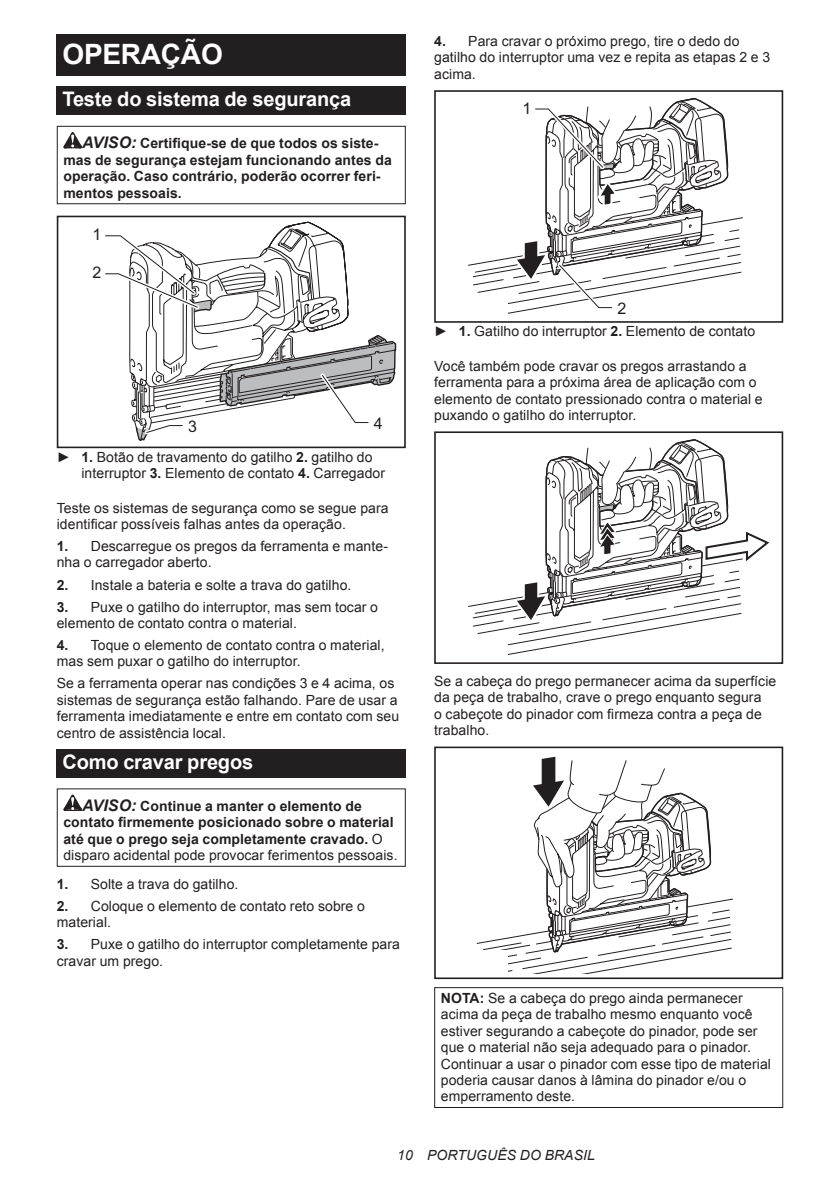
<style>
.page{position:relative;width:840px;height:1191px;background:#fff}
.page>*{position:absolute;margin:0;border:0;box-sizing:border-box;transform-origin:0 0}
.t1{font:700 28px "Arial";letter-spacing:-.01em;color:#fff}
.t2{font:700 20px "Arial";letter-spacing:-.01em;color:#fff}
.t3{font:16px "Arial";color:#231f20}
.t4{font:14px/16.4px "Arial";letter-spacing:.005em;color:#231f20}
.t5{font:700 14px/16.4px "Arial";letter-spacing:.005em;color:#231f20}
.t6{font:italic 14px "Arial";letter-spacing:.005em;color:#231f20}
.s1{font-style:italic;font-size:16px}
.s2{font-weight:700}
.s3{font-weight:400}
</style>
<div class="page">
<div style="left:57px;top:34px;width:348px;height:41px;background:#231f20"></div>
<div style="left:57px;top:86px;width:348px;height:29px;background:#231f20"></div>
<svg style="left:63px;top:132px;width:19px;height:16px"></svg>
<div style="left:57px;top:126px;width:348px;height:78px;border:1px solid #231f20"></div>
<div style="left:57px;top:216px;width:348px;height:232px;border:2px solid #231f20"></div>
<svg style="left:101px;top:221px;width:295px;height:227px"></svg>
<div style="left:57px;top:749px;width:348px;height:28px;background:#231f20"></div>
<svg style="left:63px;top:794px;width:19px;height:17px"></svg>
<div style="left:434px;top:90px;width:348px;height:233px;border:2px solid #231f20"></div>
<svg style="left:467px;top:90px;width:276px;height:233px"></svg>
<svg style="left:468px;top:439px;width:302px;height:216px"></svg>
<div style="left:434px;top:635px;width:73px;height:29px;background:#fff"></div>
<div style="left:434px;top:431px;width:348px;height:233px;border:2px solid #231f20"></div>
<svg style="left:476px;top:756px;width:257px;height:218px"></svg>
<div style="left:434px;top:950px;width:73px;height:29px;background:#fff"></div>
<div style="left:434px;top:746px;width:348px;height:233px;border:2px solid #231f20"></div>
<div style="left:434px;top:987px;width:348px;height:121px;border:1px solid #231f20"></div>
<h1 class="t1" style="left:62px;top:35px;width:162px">OPERAÇÃO</h1>
<h2 class="t2" style="left:62px;top:86px;width:290px">Teste do sistema de segurança</h2>
<p class="t5" style="left:63px;top:136px;width:329px;text-indent:19px"><span class="s1">AVISO:</span> Certifique-se de que todos os siste&shy;mas de segurança estejam funcionando antes da operação. Caso contrário, poderão ocorrer feri&shy;mentos pessoais.</p>
<p class="t3" style="left:92px;top:224px;width:10px">1</p>
<p class="t3" style="left:92px;top:262px;width:10px">2</p>
<p class="t3" style="left:188px;top:415px;width:10px">3</p>
<p class="t3" style="left:374px;top:412px;width:10px">4</p>
<p class="t4" style="left:81px;top:449px;width:305px;text-indent:-25px">► <span class="s2">1.</span> Botão de travamento do gatilho <span class="s2">2.</span> gatilho do interruptor <span class="s2">3.</span> Elemento de contato <span class="s2">4.</span> Carregador</p>
<p class="t4" style="left:57px;top:499px;width:333px">Teste os sistemas de segurança como se segue para identificar possíveis falhas antes da operação.</p>
<p class="t4" style="left:57px;top:538px;width:332px"><span class="s2">1.</span> Descarregue os pregos da ferramenta e mante&shy;nha o carregador aberto.</p>
<p class="t4" style="left:57px;top:576px;width:296px"><span class="s2">2.</span> Instale a bateria e solte a trava do gatilho.</p>
<p class="t4" style="left:57px;top:598px;width:322px"><span class="s2">3.</span> Puxe o gatilho do interruptor, mas sem tocar o elemento de contato contra o material.</p>
<p class="t4" style="left:57px;top:637px;width:329px"><span class="s2">4.</span> Toque o elemento de contato contra o material, mas sem puxar o gatilho do interruptor.</p>
<p class="t4" style="left:57px;top:675px;width:344px">Se a ferramenta operar nas condições 3 e 4 acima, os sistemas de segurança estão falhando. Pare de usar a ferramenta imediatamente e entre em contato com seu centro de assistência local.</p>
<h2 class="t2" style="left:62px;top:748px;width:192px">Como cravar pregos</h2>
<p class="t5" style="left:63px;top:798px;width:335px;text-indent:19px"><span class="s1">AVISO:</span> Continue a manter o elemento de contato firmemente posicionado sobre o material até que o prego seja completamente cravado. <span class="s3">O disparo acidental pode provocar ferimentos pessoais.</span></p>
<p class="t4" style="left:57px;top:876px;width:183px"><span class="s2">1.</span> Solte a trava do gatilho.</p>
<p class="t4" style="left:57px;top:898px;width:309px"><span class="s2">2.</span> Coloque o elemento de contato reto sobre o material.</p>
<p class="t4" style="left:57px;top:936px;width:344px"><span class="s2">3.</span> Puxe o gatilho do interruptor completamente para cravar um prego.</p>
<p class="t4" style="left:434px;top:33px;width:337px"><span class="s2">4.</span> Para cravar o próximo prego, tire o dedo do gatilho do interruptor uma vez e repita as etapas 2 e 3 acima.</p>
<p class="t3" style="left:522px;top:98px;width:10px">1</p>
<p class="t3" style="left:617px;top:297px;width:10px">2</p>
<p class="t4" style="left:434px;top:323px;width:322px">► <span class="s2">1.</span> Gatilho do interruptor <span class="s2">2.</span> Elemento de contato</p>
<p class="t4" style="left:434px;top:358px;width:330px">Você também pode cravar os pregos arrastando a ferramenta para a próxima área de aplicação com o elemento de contato pressionado contra o material e puxando o gatilho do interruptor.</p>
<p class="t4" style="left:434px;top:673px;width:343px">Se a cabeça do prego permanecer acima da superfície da peça de trabalho, crave o prego enquanto segura<br>o cabeçote do pinador com firmeza contra a peça de trabalho.</p>
<p class="t4" style="left:440px;top:990px;width:331px"><span class="s2">NOTA:</span> Se a cabeça do prego ainda permanecer acima da peça de trabalho mesmo enquanto você estiver segurando a cabeçote do pinador, pode ser que o material não seja adequado para o pinador.<br>Continuar a usar o pinador com esse tipo de material poderia causar danos à lâmina do pinador e/ou o emperramento deste.</p>
<p class="t6" style="left:397px;top:1146px;width:199px">10 PORTUGUÊS DO BRASIL</p>
</div>
